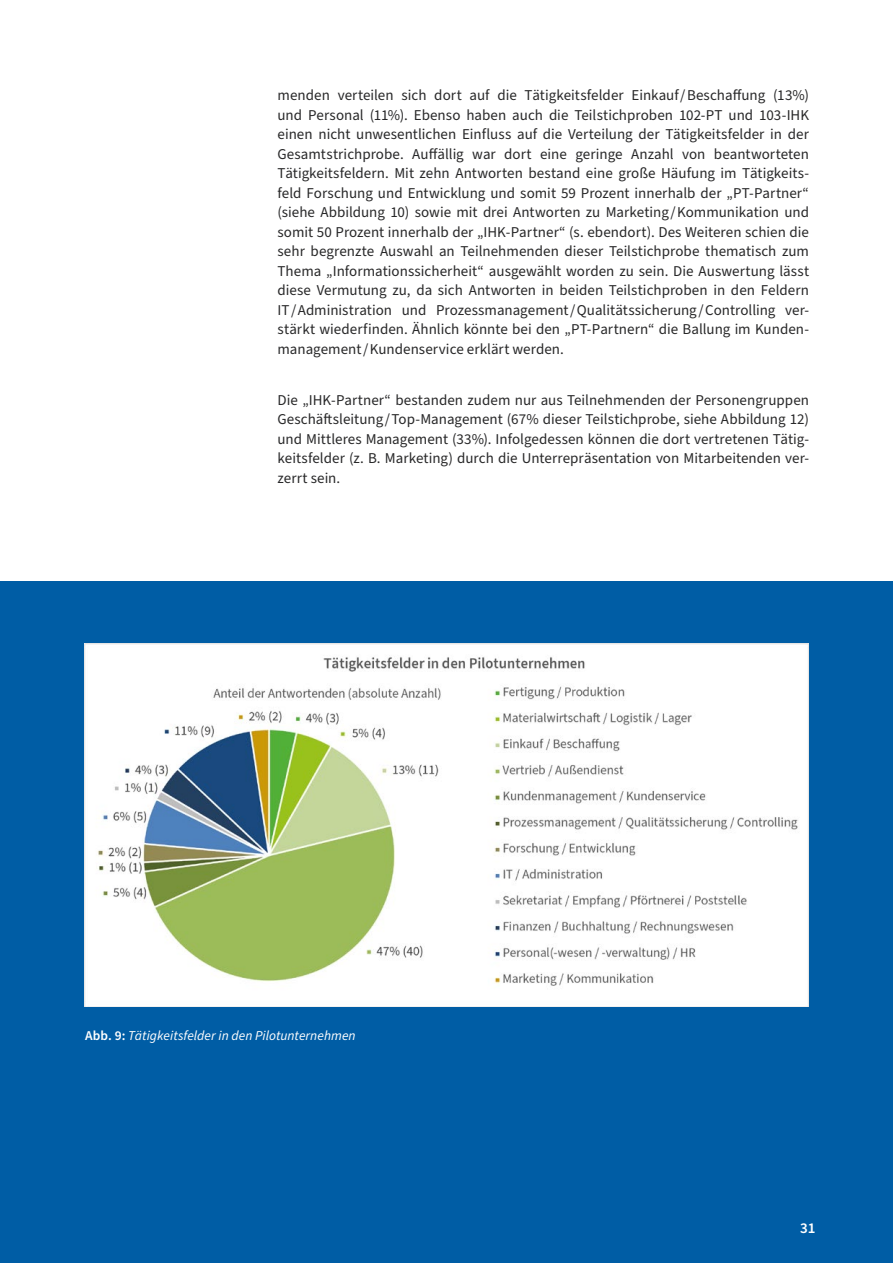
<style>
.page{position:relative;width:893px;height:1263px;background:#fff}
.page>*{position:absolute;margin:0;border:0;box-sizing:border-box;transform-origin:0 0}
.t1{font:15px/19.5px "Source Sans Pro";letter-spacing:.005em;color:#282829;text-align:justify}
.normal_Blocksatz_zen{font:600 15px "Source Sans Pro";color:#fff}
.Abbildungsbeschriftu{font:italic 13.5px "Source Sans Pro";letter-spacing:.005em;color:#fff}
.s1{font-weight:600;font-style:normal}
</style>
<div class="page">
<div style="left:0;top:581px;width:893px;height:682px;background:#005da5"></div>
<img style="left:85px;top:643px;width:723px;height:364px">
<p class="t1" style="left:278px;top:86px;width:533px">menden verteilen sich dort auf die Tätigkeitsfelder Einkauf / Beschaffung (13%) und Personal (11%). Ebenso haben auch die Teilstichproben 102-PT und 103-IHK einen nicht unwesentlichen Einfluss auf die Verteilung der Tätigkeitsfelder in der Gesamtstrichprobe. Auffällig war dort eine geringe Anzahl von beantworteten Tätigkeitsfeldern. Mit zehn Antworten bestand eine große Häufung im Tätigkeits&shy;feld Forschung und Entwicklung und somit 59 Prozent innerhalb der „PT-Partner“ (siehe Abbildung 10) sowie mit drei Antworten zu Marketing / Kommunikation und somit 50 Prozent innerhalb der „IHK-Partner“ (s. ebendort). Des Weiteren schien die sehr begrenzte Auswahl an Teilnehmenden dieser Teilstichprobe thematisch zum Thema „Informationssicherheit“ ausgewählt worden zu sein. Die Auswertung lässt diese Vermutung zu, da sich Antworten in beiden Teilstichproben in den Feldern IT / Administration und Prozessmanagement / Qualitätssicherung / Controlling ver&shy;stärkt wiederfinden. Ähnlich könnte bei den „PT-Partnern“ die Ballung im Kunden&shy;management / Kundenservice erklärt werden.</p>
<p class="t1" style="left:278px;top:391px;width:533px">Die „IHK-Partner“ bestanden zudem nur aus Teilnehmenden der Personengruppen Geschäftsleitung / Top-Management (67% dieser Teilstichprobe, siehe Abbildung 12) und Mittleres Management (33%). Infolgedessen können die dort vertretenen Tätig&shy;keitsfelder (z. B. Marketing) durch die Unterrepräsentation von Mitarbeitenden ver&shy;zerrt sein.</p>
<p class="Abbildungsbeschriftu" style="left:85px;top:1026px;width:272px"><span class="s1">Abb. 9:</span> Tätigkeitsfelder in den Pilotunternehmen</p>
<p class="normal_Blocksatz_zen" style="left:800px;top:1218px;width:17px">31</p>
</div>
